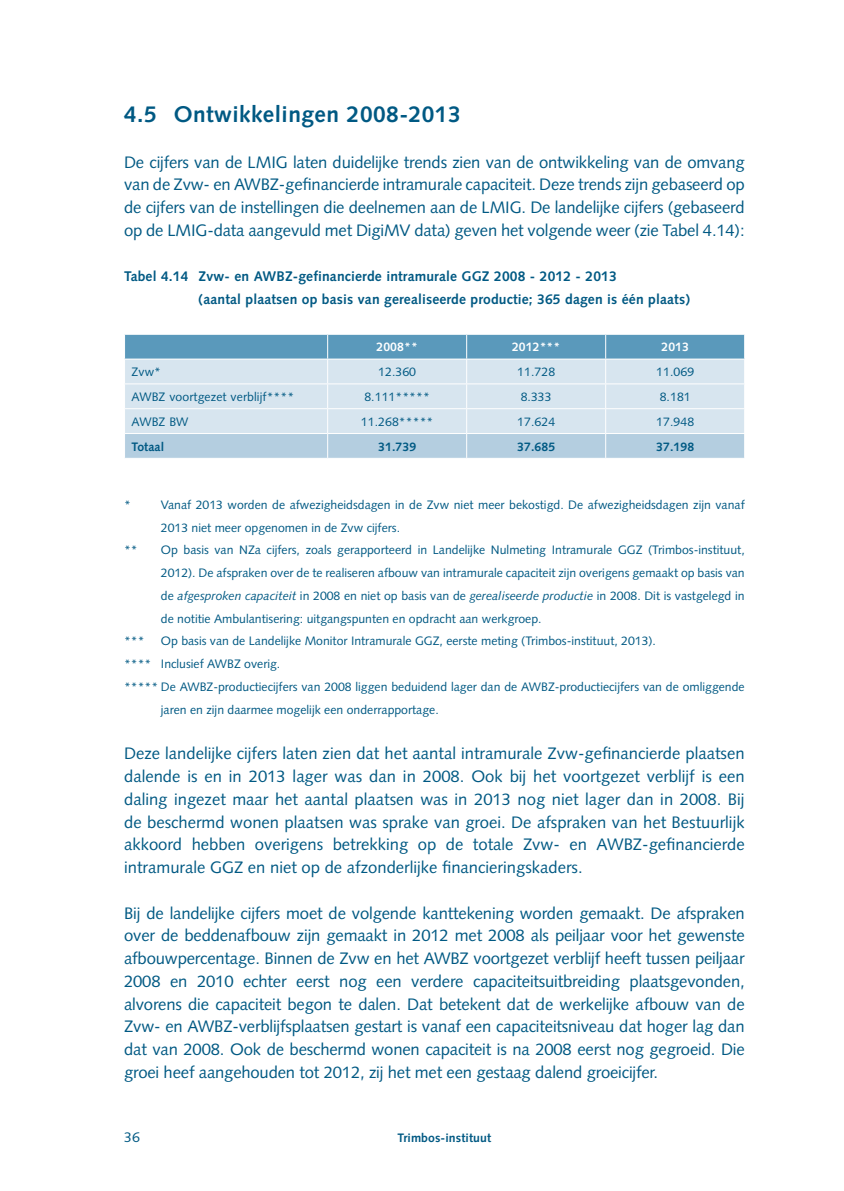
<style>
.page{position:relative;width:844px;height:1191px;background:#fff}
.page>*{position:absolute;margin:0;border:0;box-sizing:border-box;transform-origin:0 0}
.t1{font:700 22.75px "Syntax LT Std";letter-spacing:.02em;color:#005983}
.t2{font:16.62px/22.8px "Syntax LT Std";letter-spacing:-.01em;color:#005983;text-align:justify}
.t3{font:700 14px/22.8px "Syntax LT Std";letter-spacing:.01em;color:#005983}
.t4{font:14px "Syntax LT Std";color:#005983}
.t5{font:12.25px/22.8px "Syntax LT Std";color:#005983}
.t6{font:700 12.25px "Syntax LT Std";letter-spacing:.005em;color:#005983}
.t7{font:700 12.25px "Syntax LT Std";letter-spacing:.005em;color:#fff}
.s1{font-style:italic}
</style>
<div class="page">
<svg style="left:124px;top:334px;width:621px;height:124px;background:#bad3e2"></svg>
<h1 class="t1" style="left:124px;top:101px;width:338px">4.5 Ontwikkelingen 2008-2013</h1>
<p class="t2" style="left:124px;top:150px;width:622px">De cijfers van de LMIG laten duidelijke trends zien van de ontwikkeling van de omvang van de Zvw- en AWBZ-gefinancierde intramurale capaciteit. Deze trends zijn gebaseerd op de cijfers van de instellingen die deelnemen aan de LMIG. De landelijke cijfers (gebaseerd op de LMIG-data aangevuld met DigiMV data) geven het volgende weer (zie Tabel 4.14):</p>
<p class="t3" style="left:198px;top:265px;width:492px;text-indent:-74px">Tabel 4.14 Zvw- en AWBZ-gefinancierde intramurale GGZ 2008 - 2012 - 2013<br>(aantal plaatsen op basis van gerealiseerde productie; 365 dagen is één plaats)</p>
<p class="t7" style="left:376px;top:340px;width:43px">2008**</p>
<p class="t7" style="left:512px;top:340px;width:50px">2012***</p>
<p class="t7" style="left:661px;top:340px;width:29px">2013</p>
<p class="t5" style="left:131px;top:360px;width:31px">Zvw*</p>
<p class="t5" style="left:378px;top:360px;width:39px">12.360</p>
<p class="t5" style="left:517px;top:360px;width:39px">11.728</p>
<p class="t5" style="left:656px;top:360px;width:39px">11.069</p>
<p class="t5" style="left:131px;top:385px;width:164px">AWBZ voortgezet verblijf****</p>
<p class="t5" style="left:364px;top:385px;width:67px">8.111*****</p>
<p class="t5" style="left:520px;top:385px;width:32px">8.333</p>
<p class="t5" style="left:659px;top:385px;width:32px">8.181</p>
<p class="t5" style="left:131px;top:410px;width:58px">AWBZ BW</p>
<p class="t5" style="left:361px;top:410px;width:74px">11.268*****</p>
<p class="t5" style="left:517px;top:410px;width:39px">17.624</p>
<p class="t5" style="left:656px;top:410px;width:39px">17.948</p>
<p class="t6" style="left:131px;top:439px;width:34px">Totaal</p>
<p class="t6" style="left:378px;top:439px;width:39px">31.739</p>
<p class="t6" style="left:517px;top:439px;width:39px">37.685</p>
<p class="t6" style="left:656px;top:439px;width:39px">37.198</p>
<p class="t5" style="left:124px;top:493px;width:8px">*</p>
<p class="t5" style="left:161px;top:493px;width:585px">Vanaf 2013 worden de afwezigheidsdagen in de Zvw niet meer bekostigd. De afwezigheidsdagen zijn vanaf<br>2013 niet meer opgenomen in de Zvw cijfers.</p>
<p class="t5" style="left:124px;top:539px;width:15px">**</p>
<p class="t5" style="left:161px;top:539px;width:585px;text-align:justify">Op basis van NZa cijfers, zoals gerapporteerd in Landelijke Nulmeting Intramurale GGZ (Trimbos-instituut, 2012). De afspraken over de te realiseren afbouw van intramurale capaciteit zijn overigens gemaakt op basis van de <span class="s1">afgesproken capaciteit</span> in 2008 en niet op basis van de <span class="s1">gerealiseerde productie</span> in 2008. Dit is vastgelegd in de notitie Ambulantisering: uitgangspunten en opdracht aan werkgroep.</p>
<p class="t5" style="left:124px;top:630px;width:22px">***</p>
<p class="t5" style="left:161px;top:630px;width:496px">Op basis van de Landelijke Monitor Intramurale GGZ, eerste meting (Trimbos-instituut, 2013).</p>
<p class="t5" style="left:124px;top:652px;width:158px">**** Inclusief AWBZ overig.</p>
<p class="t5" style="left:124px;top:675px;width:622px">***** De AWBZ-productiecijfers van 2008 liggen beduidend lager dan de AWBZ-productiecijfers van de omliggende</p>
<p class="t5" style="left:161px;top:698px;width:279px">jaren en zijn daarmee mogelijk een onderrapportage.</p>
<p class="t2" style="left:124px;top:742px;width:622px">Deze landelijke cijfers laten zien dat het aantal intramurale Zvw-gefinancierde plaatsen dalende is en in 2013 lager was dan in 2008. Ook bij het voortgezet verblijf is een daling ingezet maar het aantal plaatsen was in 2013 nog niet lager dan in 2008. Bij de beschermd wonen plaatsen was sprake van groei. De afspraken van het Bestuurlijk akkoord hebben overigens betrekking op de totale Zvw- en AWBZ-gefinancierde intramurale GGZ en niet op de afzonderlijke financieringskaders.</p>
<p class="t2" style="left:124px;top:901px;width:622px">Bij de landelijke cijfers moet de volgende kanttekening worden gemaakt. De afspraken over de beddenafbouw zijn gemaakt in 2012 met 2008 als peiljaar voor het gewenste afbouwpercentage. Binnen de Zvw en het AWBZ voortgezet verblijf heeft tussen peiljaar 2008 en 2010 echter eerst nog een verdere capaciteitsuitbreiding plaatsgevonden, alvorens die capaciteit begon te dalen. Dat betekent dat de werkelijke afbouw van de Zvw- en AWBZ-verblijfsplaatsen gestart is vanaf een capaciteitsniveau dat hoger lag dan dat van 2008. Ook de beschermd wonen capaciteit is na 2008 eerst nog gegroeid. Die groei heef aangehouden tot 2012, zij het met een gestaag dalend groeicijfer.</p>
<p class="t4" style="left:124px;top:1129px;width:17px">36</p>
<p class="t6" style="left:397px;top:1131px;width:95px">Trimbos-instituut</p>
</div>
